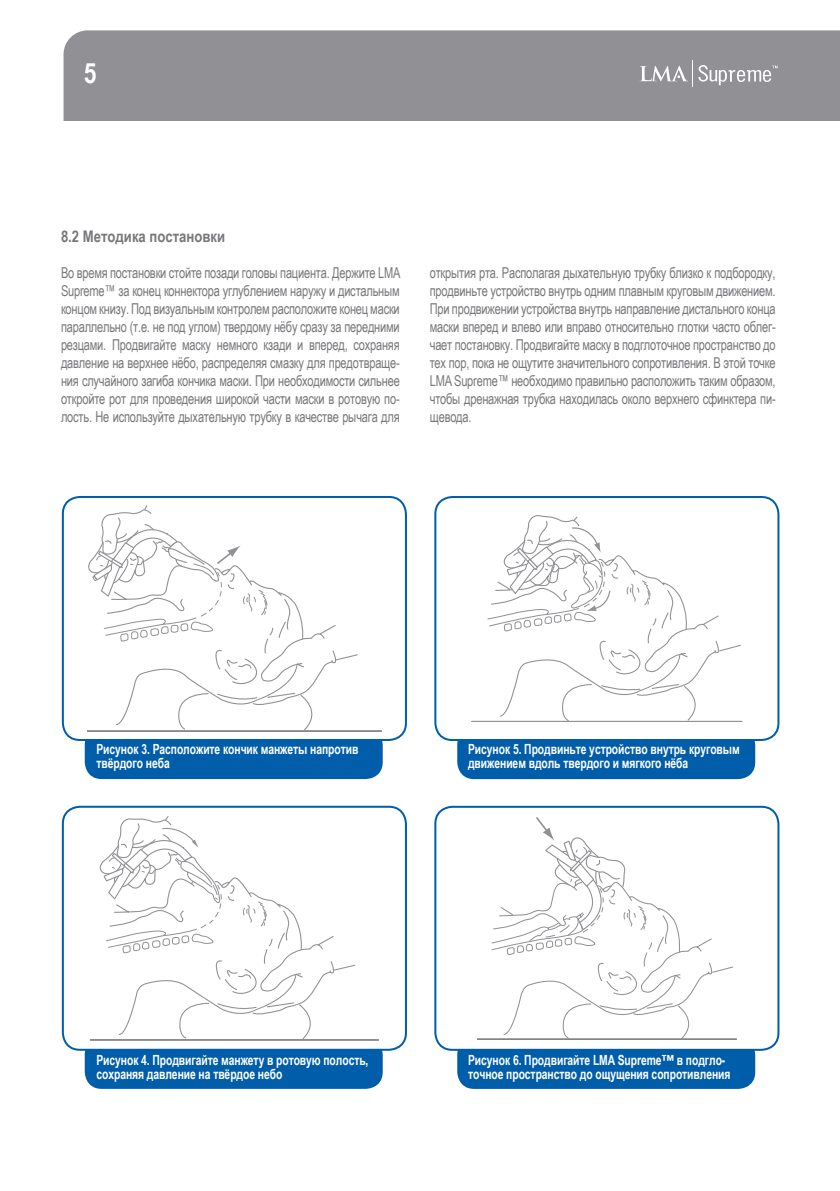
<style>
.page{position:relative;width:840px;height:1191px;background:#fff}
.page>*{position:absolute;margin:0;border:0;box-sizing:border-box;transform-origin:0 0}
.t1{font:700 28px "Arial Narrow";color:#fff}
.t2{font:700 16px "Arial Narrow";color:#77787b}
.t3{font:15px/18px "Arial Narrow";letter-spacing:-.015em;color:#77787b;text-align:justify;scale:.9 1}
.t4{font:700 14px/14px "Arial Narrow";letter-spacing:-.005em;color:#fff;scale:.9 1}
.s1{font-family:"Helvetica cyr"}
</style>
<div class="page">
<div style="left:63px;top:30px;width:776px;height:91px;background:#919195"></div>
<svg style="left:639px;top:60px;width:138px;height:27px;background:#a2a2a6"></svg>
<div style="left:85px;top:728px;width:297px;height:51px;background:#005daa;border-radius:17px"></div>
<div style="left:63px;top:497px;width:342px;height:243px;background:#fff;border-radius:17px"></div>
<div style="left:62px;top:496px;width:344px;height:245px;border:2px solid #005daa;border-radius:17px"></div>
<div style="left:85px;top:1037px;width:297px;height:51px;background:#005daa;border-radius:17px"></div>
<div style="left:63px;top:806px;width:342px;height:243px;background:#fff;border-radius:17px"></div>
<div style="left:62px;top:805px;width:344px;height:245px;border:2px solid #005daa;border-radius:17px"></div>
<svg style="left:90px;top:877px;width:288px;height:163px"></svg>
<svg style="left:242px;top:900px;width:25px;height:27px"></svg>
<svg style="left:251px;top:934px;width:105px;height:82px"></svg>
<svg style="left:98px;top:816px;width:124px;height:137px"></svg>
<div style="left:457px;top:728px;width:297px;height:51px;background:#005daa;border-radius:17px"></div>
<div style="left:435px;top:497px;width:343px;height:243px;background:#fff;border-radius:17px"></div>
<div style="left:434px;top:496px;width:345px;height:245px;border:2px solid #005daa;border-radius:17px"></div>
<svg style="left:471px;top:555px;width:270px;height:167px"></svg>
<svg style="left:625px;top:579px;width:25px;height:27px"></svg>
<svg style="left:635px;top:614px;width:106px;height:83px"></svg>
<svg style="left:486px;top:515px;width:124px;height:117px"></svg>
<div style="left:457px;top:1037px;width:297px;height:52px;background:#005daa;border-radius:17px"></div>
<div style="left:435px;top:807px;width:343px;height:242px;background:#fff;border-radius:17px"></div>
<div style="left:434px;top:806px;width:345px;height:244px;border:2px solid #005daa;border-radius:17px"></div>
<svg style="left:477px;top:1016px;width:259px;height:23px"></svg>
<svg style="left:491px;top:817px;width:242px;height:199px"></svg>
<svg style="left:87px;top:706px;width:294px;height:25px"></svg>
<svg style="left:88px;top:505px;width:270px;height:201px"></svg>
<h1 class="t1" style="left:84px;top:52px;width:14px">5</h1>
<p class="t2" style="left:61px;top:224px;width:166px">8.2 Методика постановки</p>
<p class="t3" style="left:61px;top:263px;width:378px">Во время постановки стойте позади головы пациента. Держите LMA Supreme™ за конец коннектора углублением наружу и дистальным концом книзу. Под визуальным контролем расположите конец маски параллельно (т.е. не под углом) твердому нёбу сразу за передними резцами. Продвигайте маску немного кзади и вперед, сохраняя давление на верхнее нёбо, распределяя смазку для предотвраще&shy;ния случайного загиба кончика маски. При необходимости сильнее откройте рот для проведения широкой части маски в ротовую по&shy;лость. Не используйте дыхательную трубку в качестве рычага для</p>
<p class="t3" style="left:429px;top:263px;width:386px">открытия рта. Располагая дыхательную трубку близко к подбородку, продвиньте устройство внутрь одним плавным круговым движением.<br>При продвижении устройства внутрь направление дистального конца маски вперед и влево или вправо относительно глотки часто облег&shy;чает постановку. Продвигайте маску в подглоточное пространство до тех пор, пока не ощутите значительного сопротивления. В этой точке LMA Supreme™ необходимо правильно расположить таким образом, чтобы дренажная трубка находилась около верхнего сфинктера пи&shy;щевода.</p>
<p class="t4" style="left:96px;top:741px;width:292px">Рисунок 3. Расположите кончик манжеты напротив твёрдого неба</p>
<p class="t4" style="left:468px;top:741px;width:303px">Рисунок 5. Продвиньте устройство внутрь круговым движением вдоль твердого и мягкого нёба</p>
<p class="t4" style="left:96px;top:1052px;width:303px">Рисунок 4. Продвигайте манжету в ротовую полость, сохраняя давление на твёрдое небо</p>
<p class="t4" style="left:468px;top:1052px;width:293px">Рисунок 6. Продвигайте LMA Supreme<span class="s1">™</span> в подгло&shy;точное пространство до ощущения сопротивления</p>
</div>
